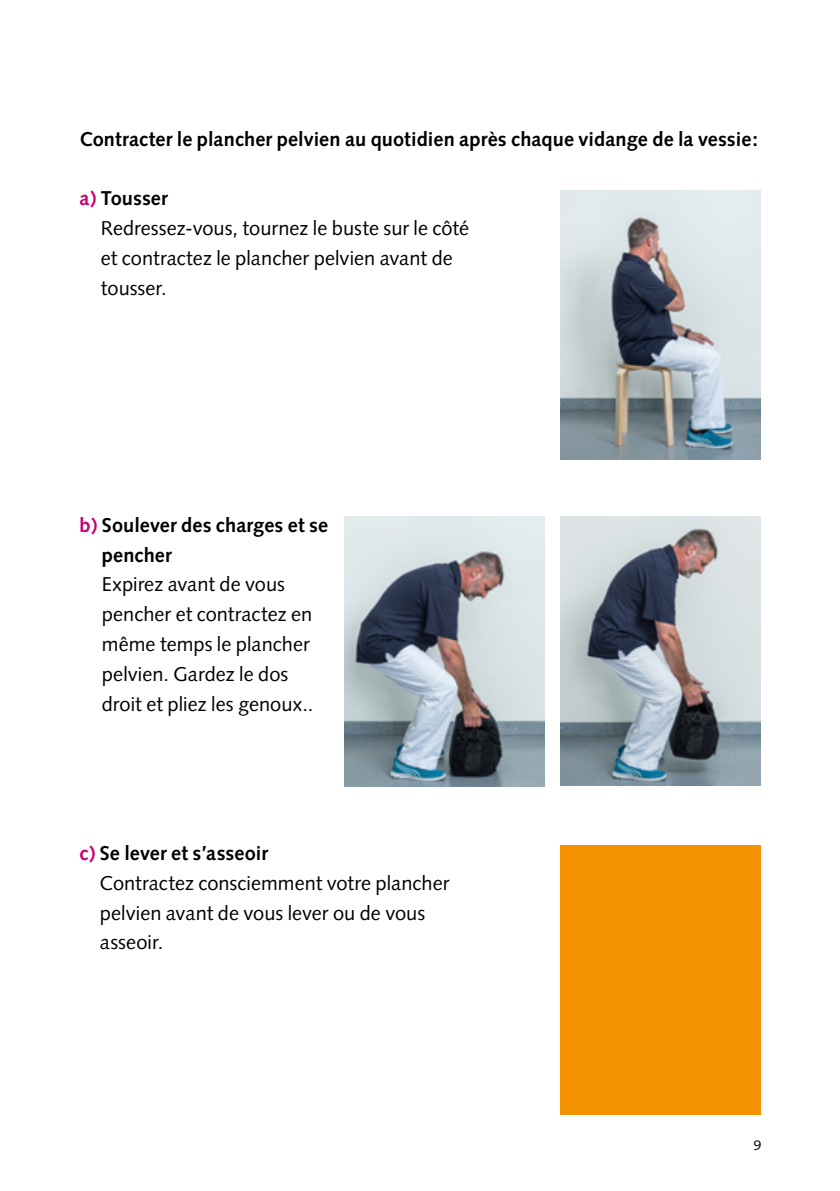
<style>
.page{position:relative;width:840px;height:1191px;background:#fff}
.page>*{position:absolute;margin:0;border:0;box-sizing:border-box;transform-origin:0 0}
.t1{font:20px/29.8px "Syntax";color:#000}
.t2{font:700 20px/29.8px "Syntax";letter-spacing:.005em;color:#000}
.t3{font:14px "Syntax";color:#000}
.s1{font-weight:700;color:#ca0072}
.s2{font-weight:700}
.s3{color:#ca0072}
</style>
<div class="page">
<img style="left:560px;top:190px;width:200px;height:269px">
<img style="left:344px;top:516px;width:200px;height:270px">
<img style="left:560px;top:516px;width:200px;height:270px">
<div style="left:560px;top:845px;width:200px;height:269px;background:#f39100"></div>
<p class="t2" style="left:79px;top:124px;width:679px">Contracter le plancher pelvien au quotidien après chaque vidange de la vessie:</p>
<p class="t1" style="left:101px;top:183px;width:369px;text-indent:-21px"><span class="s1">a)</span> <span class="s2">Tousser<br></span>Redressez-vous, tournez le buste sur le côté et contractez le plancher pelvien avant de tousser.</p>
<p class="t2" style="left:102px;top:510px;width:228px;text-indent:-22px"><span class="s3">b)</span> Soulever des charges et se pencher</p>
<p class="t1" style="left:102px;top:570px;width:213px">Expirez avant de vous pencher et contractez en même temps le plancher pelvien. Gardez le dos droit et pliez les genoux..</p>
<p class="t1" style="left:100px;top:838px;width:351px;text-indent:-20px"><span class="s1">c)</span> <span class="s2">Se lever et s’asseoir<br></span>Contractez consciemment votre plancher pelvien avant de vous lever ou de vous asseoir.</p>
<p class="t3" style="left:753px;top:1136px;width:9px">9</p>
</div>
